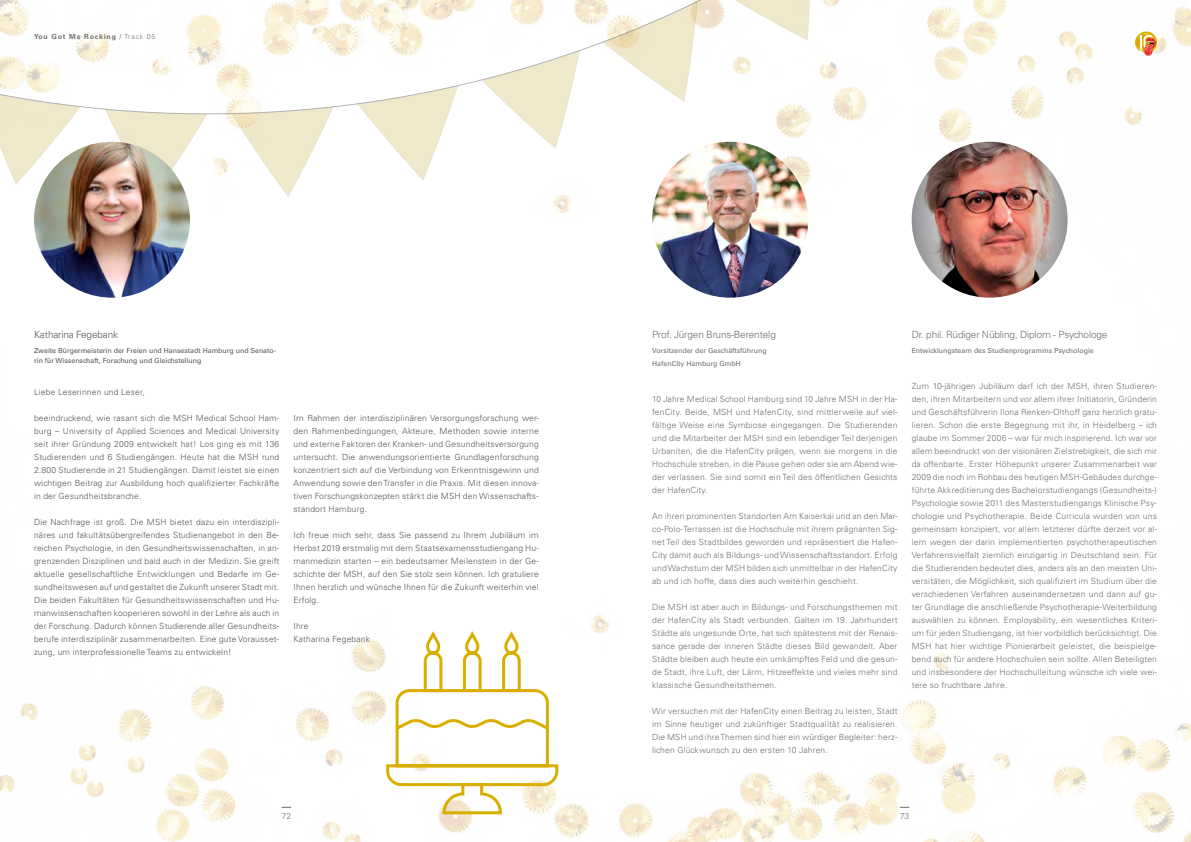
<style>
.page{position:relative;width:1191px;height:842px;background:#fff}
.page>*{position:absolute;margin:0;border:0;box-sizing:border-box;transform-origin:0 0}
.t1{font:300 10px "Univers LT Std";letter-spacing:-.015em;color:#706f6f}
.t2{font:300 10px "Univers LT Std";letter-spacing:-.015em;color:#575756}
.t3{font:300 8.5px/13px "Univers LT Std";letter-spacing:.02em;color:#706f6f;text-align:justify}
.t4{font:300 8.5px/13px "Univers LT Std";letter-spacing:.02em;color:#575756;text-align:justify}
.t5{font:7px/10px "Univers LT Std";color:#575756}
.t6{font:7px/12.8px "Univers LT Std";color:#706f6f}
.t7{font:700 7px "Univers LT Std";letter-spacing:.12em;color:#706f6f}
.s1{font-weight:300}
</style>
<div class="page">
<img style="left:34px;top:0;width:1157px;height:298px">
<svg style="left:481px;top:114px;width:99px;height:34px"></svg>
<svg style="left:357px;top:114px;width:101px;height:66px"></svg>
<svg style="left:231px;top:114px;width:102px;height:83px"></svg>
<svg style="left:105px;top:114px;width:102px;height:84px"></svg>
<svg style="left:0;top:114px;width:81px;height:70px"></svg>
<svg style="left:0;top:0;width:848px;height:114px"></svg>
<img style="left:0;top:615px;width:1191px;height:227px">
<img style="left:34px;top:142px;width:156px;height:156px;border-radius:78px">
<img style="left:652px;top:142px;width:156px;height:156px;border-radius:78px">
<img style="left:911px;top:142px;width:156px;height:156px;border-radius:78px">
<svg style="left:1135px;top:31px;width:22px;height:25px"></svg>
<svg style="left:385px;top:628px;width:175px;height:188px"></svg>
<p class="t7" style="left:34px;top:33px;width:123px">You Got Me Rocking <span class="s1">/ Track 05</span></p>
<p class="t2" style="left:34px;top:328px;width:86px">Katharina Fegebank</p>
<p class="t5" style="left:34px;top:346px;width:244px">Zweite Bürgermeisterin der Freien und Hansestadt Hamburg und Senato&shy;rin für Wissenschaft, Forschung und Gleichstellung</p>
<p class="t4" style="left:34px;top:386px;width:112px">Liebe Leserinnen und Leser,</p>
<p class="t4" style="left:34px;top:412px;width:247px">beeindruckend, wie rasant sich die MSH Medical School Ham&shy;burg – University of Applied Sciences and Medical University seit ihrer Gründung 2009 entwickelt hat! Los ging es mit 136<br>Studierenden und 6 Studiengängen. Heute hat die MSH rund 2.800 Studierende in 21 Studiengängen. Damit leistet sie einen wichtigen Beitrag zur Ausbildung hoch qualifizierter Fachkräfte in der Gesundheitsbranche.</p>
<p class="t4" style="left:34px;top:516px;width:247px">Die Nachfrage ist groß. Die MSH bietet dazu ein interdiszipli&shy;näres und fakultätsübergreifendes Studienangebot in den Be&shy;reichen Psychologie, in den Gesundheitswissenschaften, in an&shy;grenzenden Disziplinen und bald auch in der Medizin. Sie greift aktuelle gesellschaftliche Entwicklungen und Bedarfe im Ge&shy;sundheitswesen auf und gestaltet die Zukunft unserer Stadt mit.<br>Die beiden Fakultäten für Gesundheitswissenschaften und Hu&shy;manwissenschaften kooperieren sowohl in der Lehre als auch in der Forschung. Dadurch können Studierende aller Gesundheits&shy;berufe interdisziplinär zusammenarbeiten. Eine gute Vorausset&shy;zung, um interprofessionelle Teams zu entwickeln!</p>
<p class="t4" style="left:293px;top:412px;width:247px">Im Rahmen der interdisziplinären Versorgungsforschung wer&shy;den Rahmenbedingungen, Akteure, Methoden sowie interne und externe Faktoren der Kranken- und Gesundheitsversorgung untersucht. Die anwendungsorientierte Grundlagenforschung konzentriert sich auf die Verbindung von Erkenntnisgewinn und Anwendung sowie den Transfer in die Praxis. Mit diesen innova&shy;tiven Forschungskonzepten stärkt die MSH den Wissenschafts&shy;standort Hamburg.</p>
<p class="t4" style="left:293px;top:529px;width:247px">Ich freue mich sehr, dass Sie passend zu Ihrem Jubiläum im Herbst 2019 erstmalig mit dem Staatsexamensstudiengang Hu&shy;manmedizin starten – ein bedeutsamer Meilenstein in der Ge&shy;schichte der MSH, auf den Sie stolz sein können. Ich gratuliere Ihnen herzlich und wünsche Ihnen für die Zukunft weiterhin viel Erfolg.</p>
<p class="t4" style="left:293px;top:620px;width:78px">Ihre<br>Katharina Fegebank</p>
<p class="t1" style="left:652px;top:328px;width:125px">Prof. Jürgen Bruns-Berentelg</p>
<p class="t6" style="left:652px;top:344px;width:116px">Vorsitzender der Geschäftsführung<br>HafenCity Hamburg GmbH</p>
<p class="t3" style="left:652px;top:392px;width:247px">10 Jahre Medical School Hamburg sind 10 Jahre MSH in der Ha&shy;fenCity. Beide, MSH und HafenCity, sind mittlerweile auf viel&shy;fältige Weise eine Symbiose eingegangen. Die Studierenden und die Mitarbeiter der MSH sind ein lebendiger Teil derjenigen Urbaniten, die die HafenCity prägen, wenn sie morgens in die Hochschule streben, in die Pause gehen oder sie am Abend wie&shy;der verlassen. Sie sind somit ein Teil des öffentlichen Gesichts der HafenCity.</p>
<p class="t3" style="left:652px;top:509px;width:247px">An ihren prominenten Standorten Am Kaiserkai und an den Mar&shy;co-Polo-Terrassen ist die Hochschule mit ihrem prägnanten Sig&shy;net Teil des Stadtbildes geworden und repräsentiert die Hafen-City damit auch als Bildungs- und Wissenschaftsstandort. Erfolg und Wachstum der MSH bilden sich unmittelbar in der HafenCity ab und ich hoffe, dass dies auch weiterhin geschieht.</p>
<p class="t3" style="left:652px;top:600px;width:247px">Die MSH ist aber auch in Bildungs- und Forschungsthemen mit der HafenCity als Stadt verbunden. Galten im 19. Jahrhundert Städte als ungesunde Orte, hat sich spätestens mit der Renais&shy;sance gerade der inneren Städte dieses Bild gewandelt. Aber Städte bleiben auch heute ein umkämpftes Feld und die gesun&shy;de Stadt, ihre Luft, der Lärm, Hitzeeffekte und vieles mehr sind klassische Gesundheitsthemen.</p>
<p class="t3" style="left:652px;top:704px;width:247px">Wir versuchen mit der HafenCity einen Beitrag zu leisten, Stadt im Sinne heutiger und zukünftiger Stadtqualität zu realisieren.<br>Die MSH und ihre Themen sind hier ein würdiger Begleiter: herz&shy;lichen Glückwunsch zu den ersten 10 Jahren.</p>
<p class="t1" style="left:911px;top:328px;width:197px">Dr. phil. Rüdiger Nübling, Diplom - Psychologe</p>
<p class="t6" style="left:911px;top:344px;width:184px">Entwicklungsteam des Studienprogramms Psychologie</p>
<p class="t3" style="left:911px;top:379px;width:247px">Zum 10-jährigen Jubiläum darf ich der MSH, ihren Studieren&shy;den, ihren Mitarbeitern und vor allem ihrer Initiatorin, Gründerin und Geschäftsführerin Ilona Renken-Olthoff ganz herzlich gratu&shy;lieren. Schon die erste Begegnung mit ihr, in Heidelberg – ich glaube im Sommer 2006 – war für mich inspirierend. Ich war vor allem beeindruckt von der visionären Zielstrebigkeit, die sich mir da offenbarte. Erster Höhepunkt unserer Zusammenarbeit war 2009 die noch im Rohbau des heutigen MSH-Gebäudes durchge&shy;führte Akkreditierung des Bachelorstudiengangs (Gesundheits-)<br>Psychologie sowie 2011 des Masterstudiengangs Klinische Psy&shy;chologie und Psychotherapie. Beide Curricula wurden von uns gemeinsam konzipiert, vor allem letzterer dürfte derzeit vor al&shy;lem wegen der darin implementierten psychotherapeutischen Verfahrensvielfalt ziemlich einzigartig in Deutschland sein. Für die Studierenden bedeutet dies, anders als an den meisten Uni&shy;versitäten, die Möglichkeit, sich qualifiziert im Studium über die verschiedenen Verfahren auseinandersetzen und dann auf gu&shy;ter Grundlage die anschließende Psychotherapie-Weiterbildung auswählen zu können. Employability, ein wesentliches Kriteri&shy;um für jeden Studiengang, ist hier vorbildlich berücksichtigt. Die MSH hat hier wichtige Pionierarbeit geleistet, die beispielge&shy;bend auch für andere Hochschulen sein sollte. Allen Beteiligten und insbesondere der Hochschulleitung wünsche ich viele wei&shy;tere so fruchtbare Jahre.</p>
<p class="t3" style="left:282px;top:810px;width:11px">72</p>
<p class="t3" style="left:900px;top:810px;width:11px">73</p>
</div>
